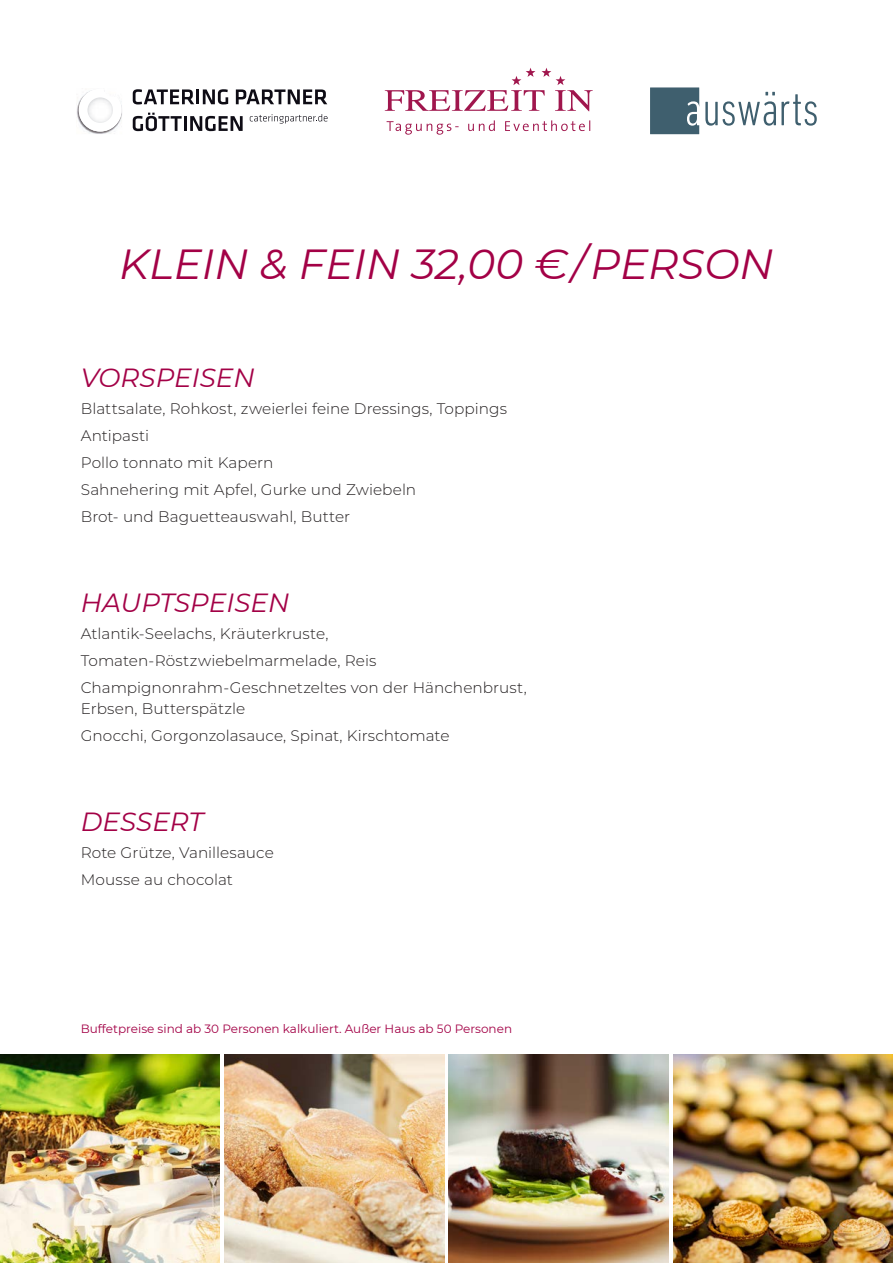
<style>
.page{position:relative;width:893px;height:1263px;background:#fff}
.page>*{position:absolute;margin:0;border:0;box-sizing:border-box;transform-origin:0 0}
.Sales_Menu_Buffetvor{font:italic 42px "Montserrat";color:#a30146}
.t1{font:italic 26.25px "Montserrat";color:#a30146}
.Sales_Menu_Buffetvor-2{font:300 15.3px/27px "Montserrat";color:#231f20}
.t2{font:12px "Montserrat";color:#a30146}
</style>
<div class="page">
<img style="left:224px;top:1054px;width:220px;height:209px">
<img style="left:449px;top:1054px;width:219px;height:209px">
<img style="left:673px;top:1054px;width:220px;height:209px">
<img style="left:0;top:1054px;width:220px;height:209px">
<svg style="left:385px;top:68px;width:208px;height:43px"></svg>
<svg style="left:387px;top:120px;width:203px;height:15px"></svg>
<svg style="left:133px;top:89px;width:95px;height:15px"></svg>
<svg style="left:236px;top:89px;width:91px;height:15px"></svg>
<svg style="left:133px;top:113px;width:49px;height:18px"></svg>
<hr style="left:184px;top:116px;width:3px;height:15px;background:#0e0c15">
<svg style="left:190px;top:116px;width:53px;height:15px"></svg>
<svg style="left:250px;top:114px;width:77px;height:10px"></svg>
<img style="left:77px;top:102px;width:33px;height:32px">
<svg style="left:79px;top:90px;width:43px;height:42px"></svg>
<img style="left:87px;top:97px;width:26px;height:26px;border-radius:13px">
<svg style="left:650px;top:87px;width:167px;height:47px"></svg>
<p class="Sales_Menu_Buffetvor" style="left:119px;top:235px;width:656px">KLEIN &amp; FEIN 32,00 € / PERSON</p>
<p class="t1" style="left:81px;top:359px;width:176px">VORSPEISEN</p>
<p class="Sales_Menu_Buffetvor-2" style="left:81px;top:394px;width:428px">Blattsalate, Rohkost, zweierlei feine Dressings, Toppings</p>
<p class="Sales_Menu_Buffetvor-2" style="left:81px;top:421px;width:70px">Antipasti</p>
<p class="Sales_Menu_Buffetvor-2" style="left:81px;top:448px;width:194px">Pollo tonnato mit Kapern</p>
<p class="Sales_Menu_Buffetvor-2" style="left:81px;top:475px;width:337px">Sahnehering mit Apfel, Gurke und Zwiebeln</p>
<p class="Sales_Menu_Buffetvor-2" style="left:81px;top:502px;width:271px">Brot- und Baguetteauswahl, Butter</p>
<p class="t1" style="left:81px;top:584px;width:210px">HAUPTSPEISEN</p>
<p class="Sales_Menu_Buffetvor-2" style="left:81px;top:619px;width:297px">Atlantik-Seelachs, Kräuterkruste,<br>Tomaten-Röstzwiebelmarmelade, Reis</p>
<p class="Sales_Menu_Buffetvor-2" style="left:81px;top:676px;width:447px;line-height:21px">Champignonrahm-Geschnetzeltes von der Hänchenbrust,<br>Erbsen, Butterspätzle</p>
<p class="Sales_Menu_Buffetvor-2" style="left:81px;top:721px;width:370px">Gnocchi, Gorgonzolasauce, Spinat, Kirschtomate</p>
<p class="t1" style="left:81px;top:803px;width:124px">DESSERT</p>
<p class="Sales_Menu_Buffetvor-2" style="left:81px;top:838px;width:195px">Rote Grütze, Vanillesauce</p>
<p class="Sales_Menu_Buffetvor-2" style="left:81px;top:865px;width:154px">Mousse au chocolat</p>
<p class="t2" style="left:81px;top:1021px;width:433px">Buffetpreise sind ab 30 Personen kalkuliert. Außer Haus ab 50 Personen</p>
</div>
